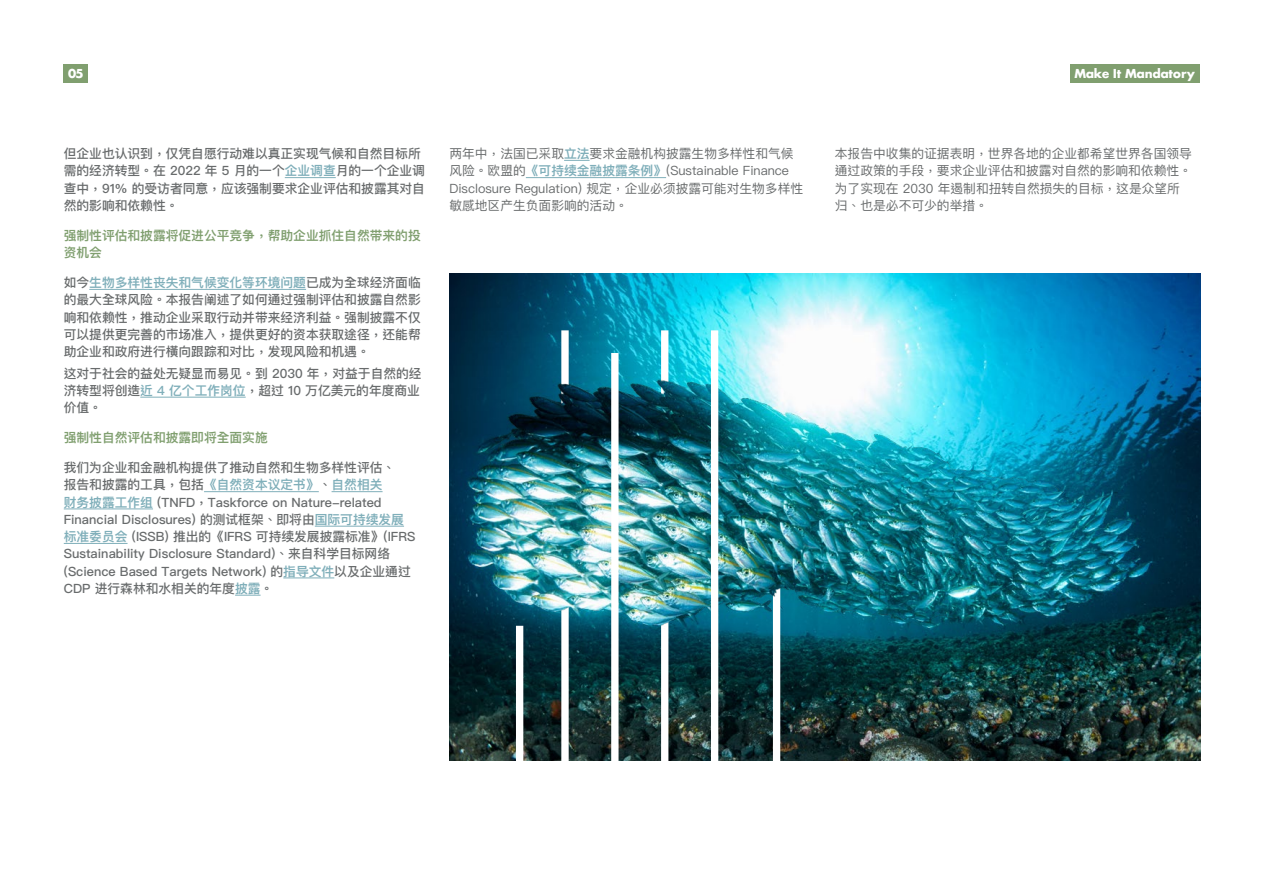
<style>
.page{position:relative;width:1263px;height:893px;background:#fff}
.page>*{position:absolute;margin:0;border:0;box-sizing:border-box;transform-origin:0 0}
.t1{font:500 12.75px/17.2px "Ping Fang HK";color:#686b6c}
.t2{font:12.75px/17.2px "Ping Fang HK";color:#686b6c}
.t3{font:600 12.75px/17.2px "Ping Fang HK";color:#809f6f}
.t4{font:700 12px "Futura";letter-spacing:-.025em;color:#fff}
.s1{font-weight:600;color:#80afba}
</style>
<div class="page">
<hr style="left:285px;top:177px;width:51px;height:1px;background:#80afba">
<hr style="left:89px;top:289px;width:217px;height:1px;background:#80afba">
<hr style="left:140px;top:397px;width:106px;height:1px;background:#80afba">
<hr style="left:204px;top:491px;width:115px;height:1px;background:#80afba">
<hr style="left:332px;top:491px;width:51px;height:1px;background:#80afba">
<hr style="left:64px;top:509px;width:89px;height:1px;background:#80afba">
<hr style="left:315px;top:526px;width:89px;height:1px;background:#80afba">
<hr style="left:64px;top:543px;width:64px;height:1px;background:#80afba">
<hr style="left:283px;top:578px;width:51px;height:1px;background:#80afba">
<svg style="left:235px;top:595px;width:26px;height:1px"></svg>
<svg style="left:564px;top:160px;width:26px;height:1px"></svg>
<hr style="left:526px;top:177px;width:140px;height:1px;background:#80afba">
<img style="left:449px;top:281px;width:751px;height:479px">
<div style="left:611px;top:353px;width:7px;height:433px;background:#fff"></div>
<div style="left:711px;top:330px;width:7px;height:519px;background:#fff"></div>
<div style="left:516px;top:626px;width:7px;height:164px;background:#fff"></div>
<div style="left:1070px;top:64px;width:129px;height:18px;background:#809f6f"></div>
<div style="left:64px;top:64px;width:24px;height:18px;background:#809f6f"></div>
<p class="t4" style="left:68px;top:65px;width:17px">05</p>
<p class="t4" style="left:1074px;top:65px;width:122px">Make It Mandatory</p>
<p class="t1" style="left:64px;top:145px;width:363px">但企业也认识到，仅凭自愿行动难以真正实现气候和自然目标所需的经济转型。在 2022 年 5 月的一个<span class="s1">企业调查</span>月的一个企业调查中，91% 的受访者同意，应该强制要求企业评估和披露其对自然的影响和依赖性。</p>
<p class="t3" style="left:64px;top:227px;width:359px">强制性评估和披露将促进公平竞争，帮助企业抓住自然带来的投资机会</p>
<p class="t1" style="left:64px;top:274px;width:359px;text-align:justify">如今<span class="s1">生物多样性丧失和气候变化等环境问题</span>已成为全球经济面临的最大全球风险。本报告阐述了如何通过强制评估和披露自然影响和依赖性，推动企业采取行动并带来经济利益。强制披露不仅可以提供更完善的市场准入，提供更好的资本获取途径，还能帮助企业和政府进行横向跟踪和对比，发现风险和机遇。</p>
<p class="t1" style="left:64px;top:364px;width:359px">这对于社会的益处无疑显而易见。到 2030 年，对益于自然的经济转型将创造<span class="s1">近 4 亿个工作岗位</span>，超过 10 万亿美元的年度商业价值。</p>
<p class="t3" style="left:64px;top:429px;width:205px">强制性自然评估和披露即将全面实施</p>
<p class="t1" style="left:64px;top:459px;width:353px">我们为企业和金融机构提供了推动自然和生物多样性评估、<br>报告和披露的工具，包括<span class="s1">《自然资本议定书》</span>、<span class="s1">自然相关<br>财务披露工作组</span> (TNFD，Taskforce on Nature-related Financial Disclosures) 的测试框架、即将由<span class="s1">国际可持续发展标准委员会</span> (ISSB) 推出的《IFRS 可持续发展披露标准》(IFRS Sustainability Disclosure Standard)、来自科学目标网络(Science Based Targets Network) 的<span class="s1">指导文件</span>以及企业通过CDP 进行森林和水相关的年度<span class="s1">披露</span>。</p>
<p class="t2" style="left:449px;top:145px;width:355px">两年中，法国已采取<span class="s1">立法</span>要求金融机构披露生物多样性和气候风险。欧盟的<span class="s1">《可持续金融披露条例》</span>(Sustainable Finance Disclosure Regulation) 规定，企业必须披露可能对生物多样性敏感地区产生负面影响的活动。</p>
<p class="t2" style="left:835px;top:145px;width:358px">本报告中收集的证据表明，世界各地的企业都希望世界各国领导通过政策的手段，要求企业评估和披露对自然的影响和依赖性。为了实现在 2030 年遏制和扭转自然损失的目标，这是众望所归、也是必不可少的举措。</p>
</div>
